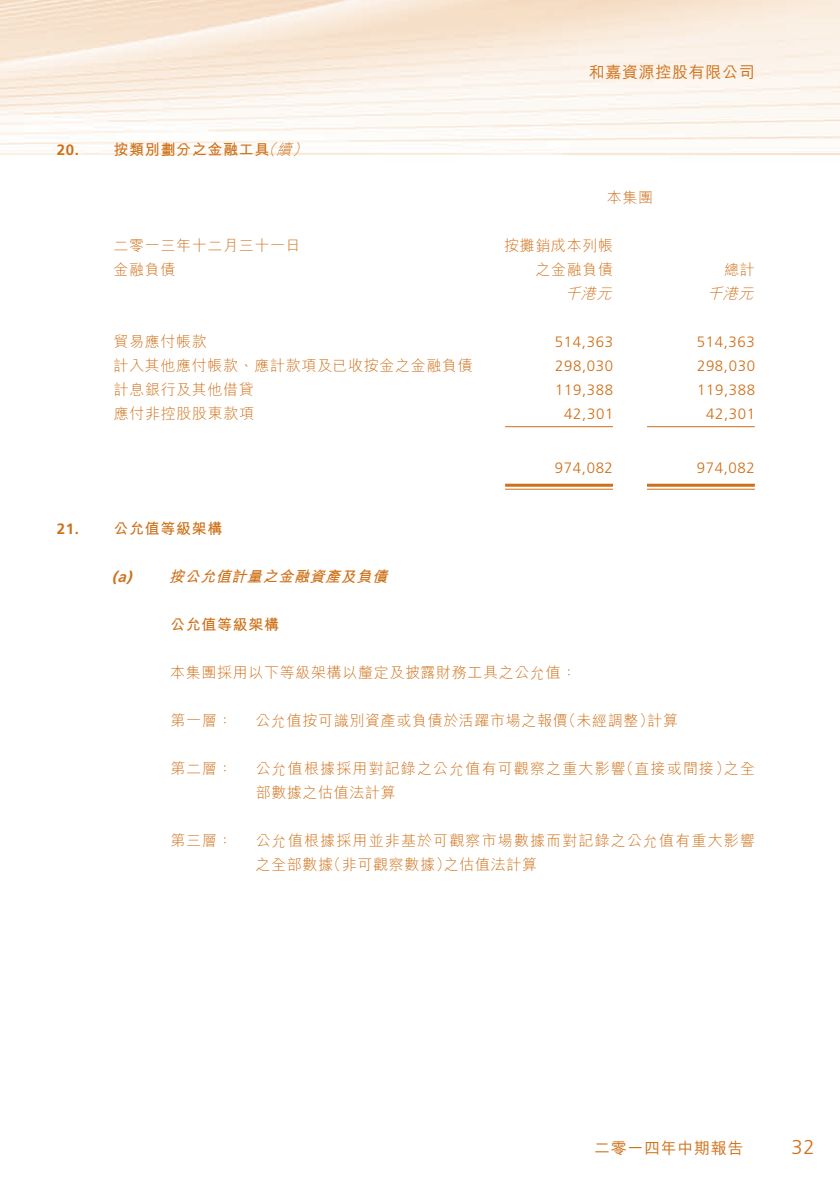
<style>
.page{position:relative;width:840px;height:1191px;background:#fff}
.page>*{position:absolute;margin:0;border:0;box-sizing:border-box;transform-origin:0 0}
.t1{font:300 20px "Frutiger";color:#ce7018}
.t2{font:500 16px "M Hei HK";letter-spacing:.04em;color:#ce7018}
.t3{font:300 15px/24px "M Hei HK";letter-spacing:.04em;color:#ce7018}
.t4{font:300 15px "Frutiger";letter-spacing:.04em;color:#ce7018}
.t5{font:300 15px "M Hei HK";letter-spacing:.075em;color:#ce7018}
.t6{font:700 15px "M Hei HK";letter-spacing:.04em;color:#ce7018}
.t7{font:italic 700 15px "M Hei HK";color:#ce7018}
.t8{font:italic 300 15px "M Hei HK";color:#ce7018}
.t9{font:700 15px "Frutiger";color:#ce7018}
.t10{font:italic 700 15px "Frutiger";color:#ce7018}
</style>
<div class="page">
<img style="left:0;top:0;width:839px;height:490px">
<hr style="left:505px;top:426px;width:107px;height:1px;background:#ce7018">
<hr style="left:646px;top:426px;width:108px;height:1px;background:#ce7018">
<hr style="left:505px;top:484px;width:107px;height:3px;background:#ce7018">
<hr style="left:505px;top:489px;width:107px;height:1px;background:#ce7018">
<hr style="left:646px;top:484px;width:108px;height:3px;background:#ce7018">
<hr style="left:646px;top:489px;width:108px;height:1px;background:#ce7018">
<p class="t9" style="left:57px;top:141px;width:24px">20.</p>
<p class="t9" style="left:57px;top:520px;width:24px">21.</p>
<p class="t8" style="left:276px;top:139px;width:22px">續</p>
<p class="t8" style="left:261px;top:139px;width:22px">（</p>
<p class="t8" style="left:292px;top:139px;width:22px">(</p>
<p class="t6" style="left:113px;top:139px;width:157px">按類別劃分之金融工具</p>
<p class="t2" style="left:588px;top:60px;width:168px">和嘉資源控股有限公司</p>
<p class="t3" style="left:606px;top:185px;width:48px">本集團</p>
<p class="t3" style="left:113px;top:233px;width:188px">二零一三年十二月三十一日金融負債</p>
<p class="t3" style="left:504px;top:233px;width:110px">按攤銷成本列帳</p>
<p class="t3" style="left:535px;top:257px;width:79px">之金融負債</p>
<p class="t3" style="left:113px;top:329px;width:95px">貿易應付帳款</p>
<p class="t3" style="left:113px;top:353px;width:360px">計入其他應付帳款、應計款項及已收按金之金融負債</p>
<p class="t3" style="left:114px;top:377px;width:142px">計息銀行及其他借貸</p>
<p class="t3" style="left:114px;top:401px;width:142px">應付非控股股東款項</p>
<p class="t6" style="left:113px;top:517px;width:110px">公允值等級架構</p>
<p class="t10" style="left:112px;top:568px;width:26px">)a(</p>
<p class="t7" style="left:169px;top:565px;width:225px">按公允值計量之金融資產及負債</p>
<p class="t8" style="left:564px;top:283px;width:53px">千港元</p>
<p class="t4" style="left:554px;top:333px;width:59px">514,363</p>
<p class="t4" style="left:554px;top:357px;width:59px">298,030</p>
<p class="t4" style="left:555px;top:381px;width:59px">119,388</p>
<p class="t4" style="left:564px;top:405px;width:51px">42,301</p>
<p class="t4" style="left:554px;top:459px;width:59px">974,082</p>
<p class="t6" style="left:170px;top:613px;width:110px">公允值等級架構</p>
<p class="t3" style="left:170px;top:660px;width:407px">本集團採用以下等級架構以釐定及披露財務工具之公允值：</p>
<p class="t3" style="left:170px;top:708px;width:63px">第一層：</p>
<p class="t3" style="left:560px;top:708px;width:95px">（未經調整）</p>
<p class="t3" style="left:255px;top:708px;width:313px">公允值按可識別資產或負債於活躍市場之報價</p>
<p class="t3" style="left:647px;top:708px;width:32px">計算</p>
<p class="t3" style="left:724px;top:257px;width:32px">總計</p>
<p class="t8" style="left:706px;top:283px;width:53px">千港元</p>
<p class="t4" style="left:696px;top:333px;width:59px">514,363</p>
<p class="t4" style="left:696px;top:357px;width:59px">298,030</p>
<p class="t4" style="left:696px;top:381px;width:59px">119,388</p>
<p class="t4" style="left:705px;top:405px;width:51px">42,301</p>
<p class="t4" style="left:696px;top:459px;width:59px">974,082</p>
<p class="t3" style="left:170px;top:756px;width:63px">第二層：</p>
<p class="t3" style="left:170px;top:828px;width:63px">第三層：</p>
<p class="t3" style="left:618px;top:756px;width:113px">（直接或間接）</p>
<p class="t5" style="left:255px;top:758px;width:371px">公允值根據採用對記錄之公允值有可觀察之重大影響</p>
<p class="t3" style="left:723px;top:756px;width:33px">之全</p>
<p class="t3" style="left:255px;top:780px;width:142px">部數據之估值法計算</p>
<p class="t5" style="left:255px;top:830px;width:500px">公允值根據採用並非基於可觀察市場數據而對記錄之公允值有重大影響</p>
<p class="t3" style="left:326px;top:852px;width:126px">（非可觀察數據）</p>
<p class="t3" style="left:443px;top:852px;width:95px">之估值法計算</p>
<p class="t3" style="left:255px;top:852px;width:79px">之全部數據</p>
<p class="t2" style="left:593px;top:1136px;width:151px">二零一四年中期報告</p>
<h1 class="t1" style="left:791px;top:1135px;width:25px">32</h1>
</div>
